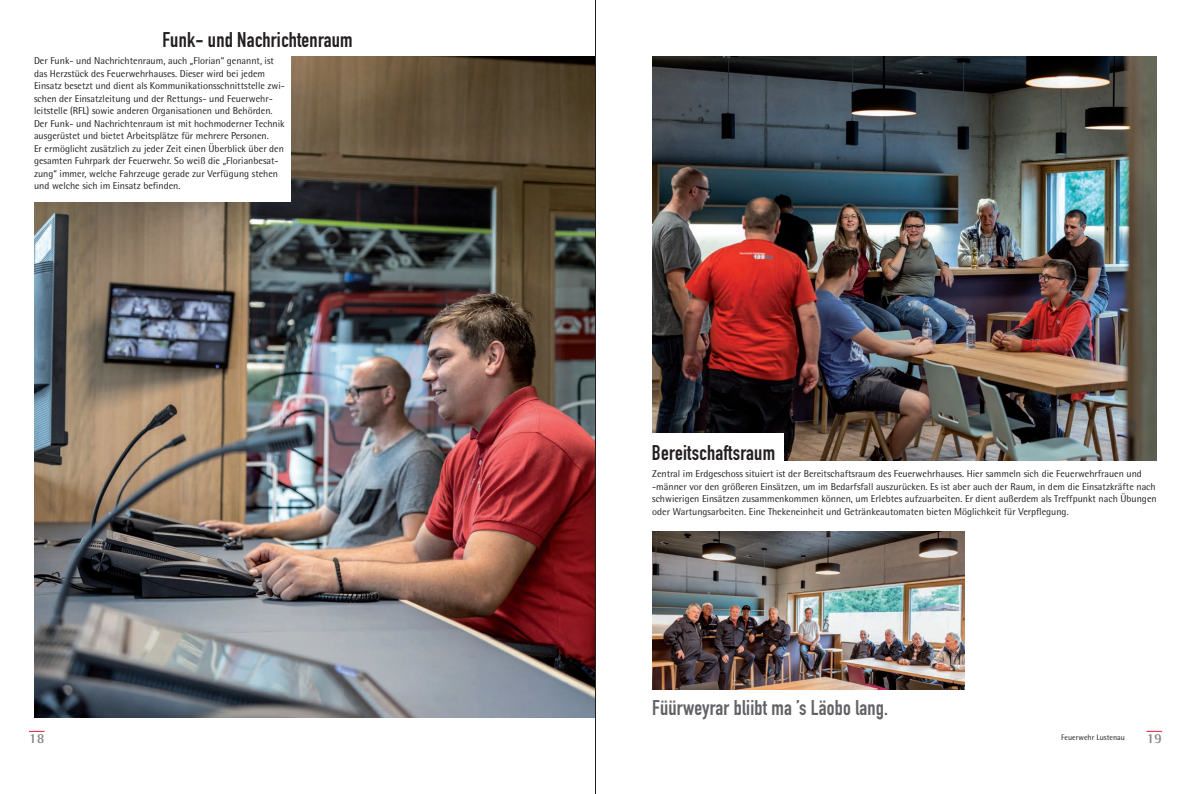
<style>
.page{position:relative;width:1191px;height:794px;background:#fff}
.page>*{position:absolute;margin:0;border:0;box-sizing:border-box;transform-origin:0 0}
.t1{font:21px "DIN Engschrift";letter-spacing:.01em;color:#231f20}
.t2{font:21px "DIN Engschrift";letter-spacing:.01em;color:#636366}
.t3{font:700 14px "Rotis Semi Serif";color:#808285}
.t4{font:10px/12.5px "Rotis Semi Sans";color:#231f20}
.t5{font:8px "Rotis Semi Sans";color:#231f20}
</style>
<div class="page">
<img style="left:652px;top:57px;width:505px;height:403px">
<div style="left:615px;top:434px;width:169px;height:82px;background:#fff"></div>
<img style="left:34px;top:57px;width:561px;height:660px">
<div style="left:22px;top:40px;width:269px;height:161px;background:#fff"></div>
<svg style="left:1146px;top:731px;width:16px;height:1px"></svg>
<svg style="left:29px;top:731px;width:16px;height:1px"></svg>
<hr style="left:595px;top:0;width:1px;height:794px;background:#231f20">
<img style="left:652px;top:531px;width:312px;height:159px">
<h1 class="t1" style="left:162px;top:27px;width:192px">Funk- und Nachrichtenraum</h1>
<p class="t4" style="left:34px;top:55px;width:252px">Der Funk- und Nachrichtenraum, auch „Florian“ genannt, ist das Herzstück des Feuerwehrhauses. Dieser wird bei jedem Einsatz besetzt und dient als Kommunikationsschnittstelle zwi&shy;schen der Einsatzleitung und der Rettungs- und Feuerwehr&shy;leitstelle (RFL) sowie anderen Organisationen und Behörden.<br>Der Funk- und Nachrichtenraum ist mit hochmoderner Technik ausgerüstet und bietet Arbeitsplätze für mehrere Personen.<br>Er ermöglicht zusätzlich zu jeder Zeit einen Überblick über den gesamten Fuhrpark der Feuerwehr. So weiß die „Florianbesat&shy;zung“ immer, welche Fahrzeuge gerade zur Verfügung stehen und welche sich im Einsatz befinden.</p>
<h1 class="t1" style="left:652px;top:440px;width:125px">Bereitschaftsraum</h1>
<p class="t4" style="left:652px;top:467px;width:506px">Zentral im Erdgeschoss situiert ist der Bereitschaftsraum des Feuerwehrhauses. Hier sammeln sich die Feuerwehrfrauen und -männer vor den größeren Einsätzen, um im Bedarfsfall auszurücken. Es ist aber auch der Raum, in dem die Einsatzkräfte nach schwierigen Einsätzen zusammenkommen können, um Erlebtes aufzuarbeiten. Er dient außerdem als Treffpunkt nach Übungen oder Wartungsarbeiten. Eine Thekeneinheit und Getränkeautomaten bieten Möglichkeit für Verpflegung.</p>
<h1 class="t2" style="left:652px;top:696px;width:237px">Füürweyrar bliibt ma ’s Läobo lang.</h1>
<h2 class="t3" style="left:29px;top:730px;width:17px">18</h2>
<p class="t5" style="left:1061px;top:732px;width:65px">Feuerwehr Lustenau</p>
<h2 class="t3" style="left:1146px;top:730px;width:17px">19</h2>
</div>
